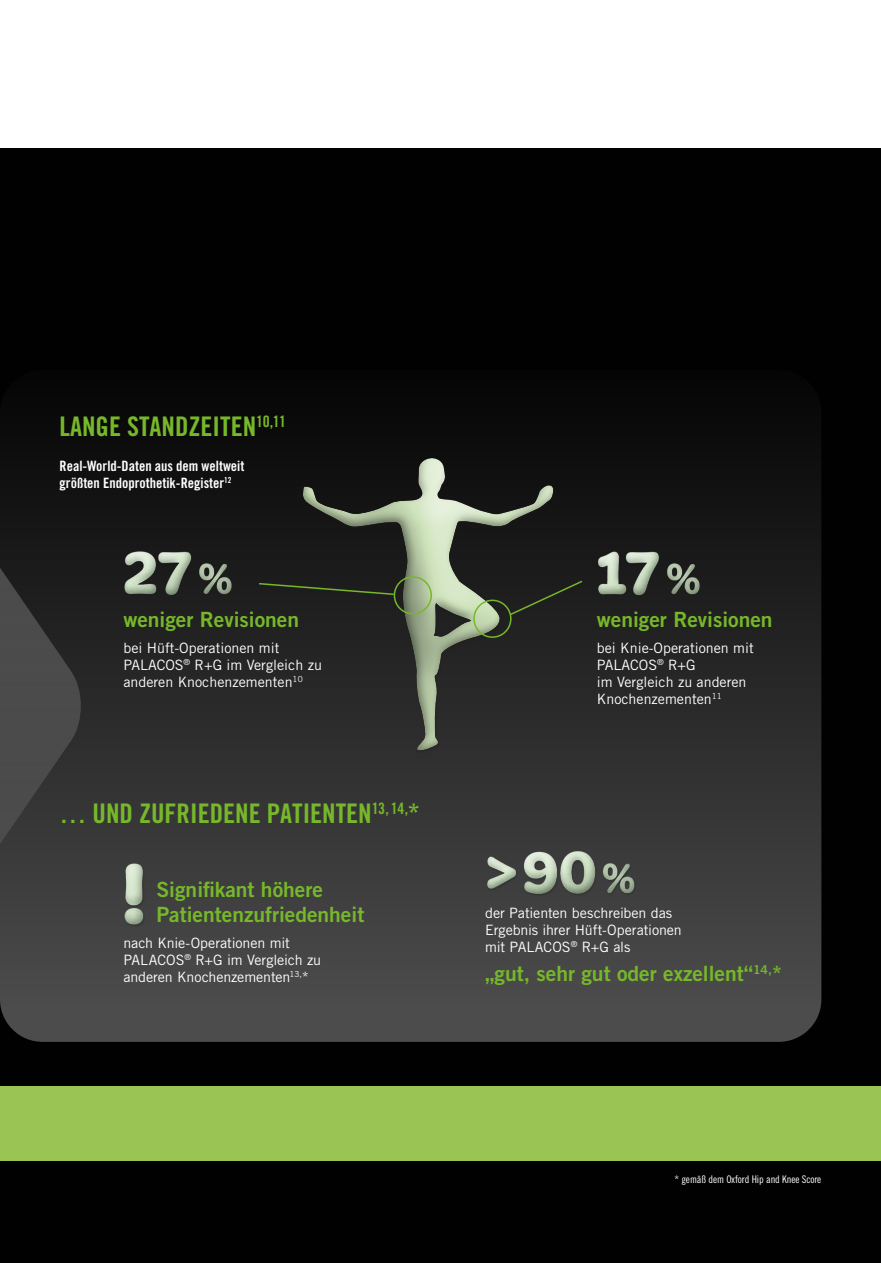
<style>
.page{position:relative;width:881px;height:1263px;background:#fff}
.page>*{position:absolute;margin:0;border:0;box-sizing:border-box;transform-origin:0 0}
.t1{font:27px "Trade Gothic LT Pro Bd Cn 20";color:#76b82a}
.t2{font:21px/25.2px "Trade Gothic LT Pro Bd 2";color:#76b82a}
.t3{font:14.25px/17.1px "Trade Gothic LT Pro";color:#fff}
.t4{font:14.25px/17.2px "Trade Gothic LT Pro Bd Cn 20";color:#fff}
.t5{font:10.5px "Trade Gothic LT Pro Cn 18";letter-spacing:-.005em;color:#fff}
</style>
<div class="page">
<div style="left:0;top:149px;width:880px;height:1114px;background:#020101"></div>
<div style="left:0;top:1086px;width:880px;height:75px;background:#9ac555"></div>
<div style="left:0;top:370px;width:821px;height:672px;background:linear-gradient(to bottom,#060505,#504f4f);border-radius:43px"></div>
<svg style="left:0;top:370px;width:82px;height:672px"></svg>
<img style="left:123px;top:862px;width:23px;height:66px">
<img style="left:485px;top:850px;width:151px;height:46px">
<img style="left:596px;top:551px;width:105px;height:46px">
<img style="left:123px;top:551px;width:110px;height:46px">
<div style="left:302px;top:457px;width:253px;height:295px;background:#fff;opacity:.5"></div>
<svg style="left:302px;top:479px;width:253px;height:273px;background:#3f413b"></svg>
<div style="left:393px;top:576px;width:39px;height:38px;border:2px solid #76b82a;border-radius:50%"></div>
<div style="left:473px;top:600px;width:38px;height:38px;border:2px solid #76b82a;border-radius:50%"></div>
<svg style="left:257px;top:582px;width:138px;height:14px;background:#272d1e"></svg>
<svg style="left:508px;top:579px;width:75px;height:37px;background:#22241e"></svg>
<h1 class="t1" style="left:60px;top:410px;width:228px">LANGE STANDZEITEN<sup>10,11</sup></h1>
<p class="t4" style="left:60px;top:457px;width:186px">Real-World-Daten aus dem weltweit größten Endoprothetik-Register<sup>12</sup></p>
<h2 class="t2" style="left:123px;top:606px;width:177px">weniger Revisionen</h2>
<p class="t3" style="left:123px;top:639px;width:200px">bei Hüft-Operationen mit<br>PALACOS<sup>®</sup> R+G im Vergleich zu anderen Knochenzementen<sup>10</sup></p>
<h1 class="t1" style="left:60px;top:797px;width:361px">… UND ZUFRIEDENE PATIENTEN<sup>13,</sup> <sup>14,</sup>*</h1>
<h2 class="t2" style="left:156px;top:877px;width:209px">Signifikant höhere<br>Patientenzufriedenheit</h2>
<p class="t3" style="left:123px;top:934px;width:199px">nach Knie-Operationen mit<br>PALACOS<sup>®</sup> R+G im Vergleich zu anderen Knochenzementen<sup>13,</sup>*</p>
<h2 class="t2" style="left:596px;top:606px;width:177px">weniger Revisionen</h2>
<p class="t3" style="left:596px;top:639px;width:158px">bei Knie-Operationen mit<br>PALACOS<sup>®</sup> R+G<br>im Vergleich zu anderen<br>Knochenzementen<sup>11</sup></p>
<p class="t3" style="left:485px;top:904px;width:198px">der Patienten beschreiben das<br>Ergebnis ihrer Hüft-Operationen mit PALACOS<sup>®</sup> R+G als</p>
<h2 class="t2" style="left:485px;top:961px;width:298px">„gut, sehr gut oder exzellent“<sup>14,</sup>*</h2>
<p class="t5" style="left:674px;top:1173px;width:148px">* gemäß dem Oxford Hip and Knee Score</p>
</div>
